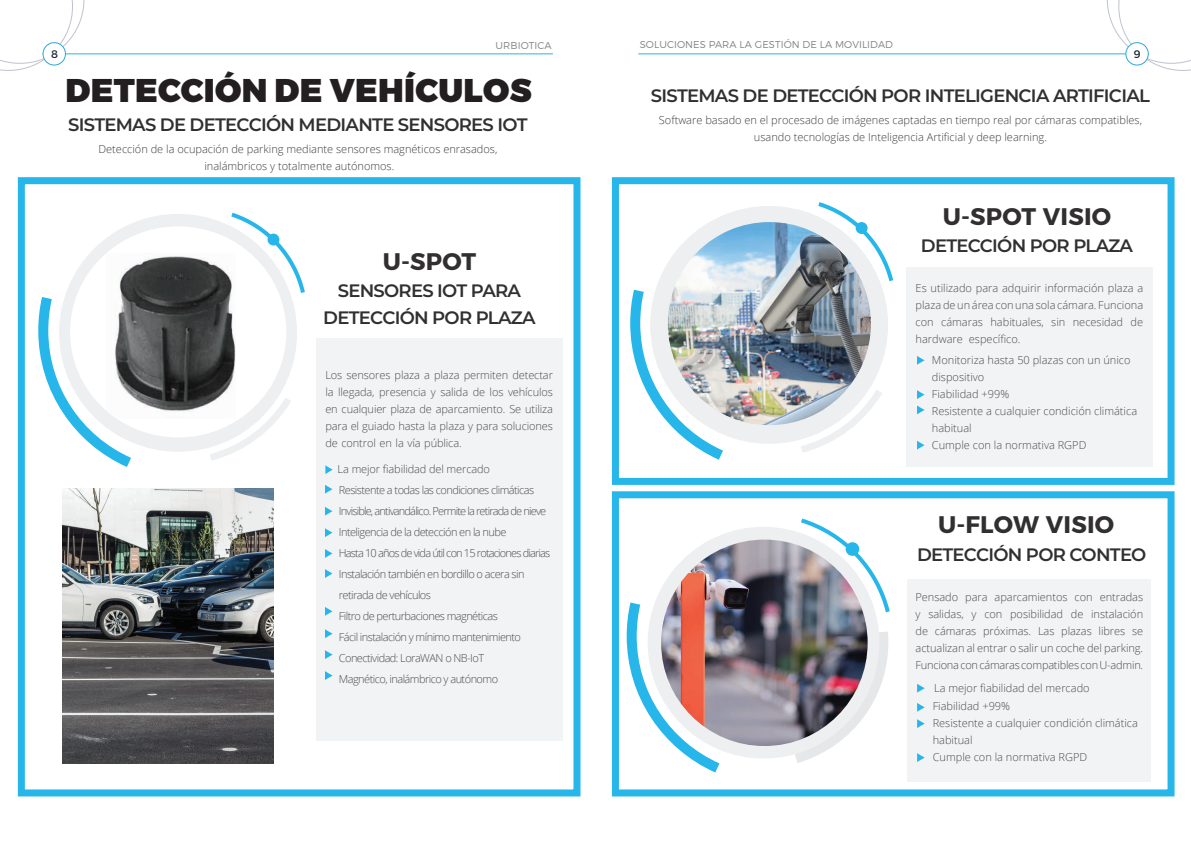
<style>
.page{position:relative;width:1191px;height:842px;background:#fff}
.page>*{position:absolute;margin:0;border:0;box-sizing:border-box;transform-origin:0 0}
.t1{font:900 32.9px "Montserrat";letter-spacing:.01em;color:#231f20}
.t2{font:700 24px "Montserrat";letter-spacing:.01em;color:#312f30}
.t3{font:600 18px/27px "Montserrat";letter-spacing:-.04em;color:#312f30;text-align:center}
.t4{font:300 11px/17px "Open Sans";letter-spacing:-.02em;color:#4b4c4d;text-align:justify}
.t5{font:300 11px/21px "Open Sans";letter-spacing:-.05em;color:#4b4c4d}
.t6{font:300 11px/17px "Open Sans";color:#4b4c4d}
.t7{font:300 11px/17px "Open Sans";color:#3e3e3f;text-align:center}
.t8{font:11px "Montserrat";color:#17242e}
.t9{font:300 9.9px "Montserrat";letter-spacing:.01em;color:#808285}
</style>
<div class="page">
<div style="left:18px;top:177px;width:562px;height:619px;border:7px solid #26b6ea"></div>
<div style="left:612px;top:491px;width:562px;height:305px;border:7px solid #26b6ea"></div>
<div style="left:612px;top:177px;width:562px;height:308px;border:7px solid #26b6ea"></div>
<svg style="left:630px;top:289px;width:93px;height:171px"></svg>
<div style="left:650px;top:206px;width:238px;height:238px;background:#edeff0;border-radius:50%"></div>
<svg style="left:793px;top:382px;width:89px;height:70px"></svg>
<svg style="left:814px;top:202px;width:80px;height:80px"></svg>
<div style="left:857px;top:224px;width:9px;height:8px;background:#26b6ea;border-radius:50%"></div>
<div style="left:855px;top:222px;width:12px;height:12px;border:3px solid #26b6ea;border-radius:50%"></div>
<img style="left:668px;top:222px;width:203px;height:203px;border-radius:102px">
<svg style="left:38px;top:297px;width:93px;height:170px"></svg>
<div style="left:59px;top:214px;width:238px;height:238px;background:#edeff0;border-radius:50%"></div>
<svg style="left:202px;top:392px;width:89px;height:68px"></svg>
<svg style="left:231px;top:212px;width:74px;height:81px"></svg>
<div style="left:269px;top:235px;width:9px;height:9px;background:#26b6ea;border-radius:50%"></div>
<div style="left:267px;top:234px;width:12px;height:12px;border:3px solid #26b6ea;border-radius:50%"></div>
<div style="left:70px;top:226px;width:216px;height:211px;background:#fff;border-radius:50%"></div>
<img style="left:107px;top:256px;width:129px;height:163px">
<div style="left:647px;top:527px;width:232px;height:231px;background:#edeff0;border-radius:50%"></div>
<svg style="left:783px;top:518px;width:107px;height:245px"></svg>
<div style="left:847px;top:544px;width:10px;height:10px;background:#26b6ea;border-radius:50%"></div>
<div style="left:845px;top:542px;width:14px;height:14px;border:3px solid #26b6ea;border-radius:50%"></div>
<img style="left:661px;top:540px;width:206px;height:206px;border-radius:103px">
<svg style="left:626px;top:592px;width:104px;height:181px"></svg>
<svg style="left:1100px;top:0;width:91px;height:71px"></svg>
<hr style="left:638px;top:53px;width:510px;height:1px;background:#26b6ea">
<div style="left:1125px;top:43px;width:23px;height:22px;background:#fff;border-radius:50%"></div>
<div style="left:1125px;top:42px;width:23px;height:24px;border:1px solid #2ca9d4;border-radius:50%"></div>
<svg style="left:0;top:0;width:91px;height:71px"></svg>
<hr style="left:43px;top:53px;width:510px;height:1px;background:#26b6ea">
<div style="left:43px;top:43px;width:22px;height:22px;background:#fff;border-radius:50%"></div>
<div style="left:43px;top:42px;width:23px;height:24px;border:1px solid #2ca9d4;border-radius:50%"></div>
<div style="left:316px;top:338px;width:247px;height:403px;background:#f2f3f4"></div>
<div style="left:907px;top:579px;width:244px;height:203px;background:#f2f3f4"></div>
<div style="left:906px;top:267px;width:246px;height:200px;background:#f2f3f4"></div>
<svg style="left:917px;top:356px;width:7px;height:9px"></svg>
<svg style="left:917px;top:390px;width:7px;height:9px"></svg>
<svg style="left:917px;top:405px;width:7px;height:9px"></svg>
<svg style="left:917px;top:441px;width:7px;height:9px"></svg>
<svg style="left:325px;top:465px;width:8px;height:9px"></svg>
<img style="left:62px;top:488px;width:211px;height:275px">
<svg style="left:325px;top:629px;width:8px;height:9px"></svg>
<svg style="left:325px;top:650px;width:8px;height:9px"></svg>
<svg style="left:325px;top:671px;width:8px;height:9px"></svg>
<svg style="left:917px;top:684px;width:7px;height:9px"></svg>
<svg style="left:917px;top:703px;width:7px;height:9px"></svg>
<svg style="left:917px;top:719px;width:7px;height:9px"></svg>
<svg style="left:917px;top:753px;width:7px;height:9px"></svg>
<svg style="left:325px;top:485px;width:7px;height:9px"></svg>
<svg style="left:325px;top:507px;width:7px;height:9px"></svg>
<svg style="left:325px;top:528px;width:7px;height:9px"></svg>
<svg style="left:325px;top:549px;width:7px;height:9px"></svg>
<svg style="left:325px;top:569px;width:7px;height:9px"></svg>
<svg style="left:325px;top:607px;width:7px;height:9px"></svg>
<p class="t8" style="left:51px;top:47px;width:8px">8</p>
<p class="t9" style="left:495px;top:39px;width:58px">URBIOTICA</p>
<h1 class="t1" style="left:65px;top:70px;width:467px">DETECCIÓN DE VEHÍCULOS</h1>
<h3 class="t3" style="left:68px;top:111px;width:461px">SISTEMAS DE DETECCIÓN MEDIANTE SENSORES IOT</h3>
<p class="t7" style="left:98px;top:141px;width:400px">Detección de la ocupación de parking mediante sensores magnéticos enrasados, inalámbricos y totalmente autónomos.</p>
<h2 class="t2" style="left:383px;top:247px;width:95px">U-SPOT</h2>
<h3 class="t3" style="left:323px;top:276px;width:214px">SENSORES IOT PARA<br>DETECCIÓN POR PLAZA</h3>
<p class="t4" style="left:325px;top:366px;width:229px">Los sensores plaza a plaza permiten detectar la llegada, presencia y salida de los vehículos en cualquier plaza de aparcamiento. Se utiliza para el guiado hasta la plaza y para soluciones de control en la vía pública.</p>
<p class="t4" style="left:338px;top:461px;width:154px">La mejor fiabilidad del mercado</p>
<p class="t5" style="left:339px;top:479px;width:213px">Resistente a todas las condiciones climáticas Invisible, antivandálico. Permite la retirada de nieve Inteligencia de la detección en la nube<br>Hasta 10 años de vida útil con 15 rotaciones diarias Instalación también en bordillo o acera sin retirada de vehículos<br>Filtro de perturbaciones magnéticas<br>Fácil instalación y mínimo mantenimiento Conectividad: LoraWAN o NB-IoT<br>Magnético, inalámbrico y autónomo</p>
<p class="t9" style="left:640px;top:39px;width:255px">SOLUCIONES PARA LA GESTIÓN DE LA MOVILIDAD</p>
<p class="t8" style="left:1133px;top:47px;width:8px">9</p>
<h3 class="t3" style="left:651px;top:81px;width:500px">SISTEMAS DE DETECCIÓN POR INTELIGENCIA ARTIFICIAL</h3>
<p class="t7" style="left:659px;top:111px;width:484px">Software basado en el procesado de imágenes captadas en tiempo real por cámaras compatibles, usando tecnologías de Inteligencia Artificial y deep learning.</p>
<h2 class="t2" style="left:942px;top:202px;width:170px">U-SPOT VISIO</h2>
<h3 class="t3" style="left:921px;top:232px;width:214px">DETECCIÓN POR PLAZA</h3>
<p class="t4" style="left:915px;top:279px;width:229px">Es utilizado para adquirir información plaza a plaza de un área con una sola cámara. Funciona con cámaras habituales, sin necesidad de hardware específico.</p>
<p class="t6" style="left:932px;top:351px;width:207px">Monitoriza hasta 50 plazas con un único dispositivo<br>Fiabilidad +99%<br>Resistente a cualquier condición climática habitual<br>Cumple con la normativa RGPD</p>
<h2 class="t2" style="left:938px;top:510px;width:178px">U-FLOW VISIO</h2>
<h3 class="t3" style="left:917px;top:540px;width:231px">DETECCIÓN POR CONTEO</h3>
<p class="t4" style="left:915px;top:588px;width:229px">Pensado para aparcamientos con entradas y salidas, y con posibilidad de instalación de cámaras próximas. Las plazas libres se actualizan al entrar o salir un coche del parking.<br>Funciona con cámaras compatibles con U-admin.</p>
<p class="t6" style="left:932px;top:678px;width:158px;line-height:18px">La mejor fiabilidad del mercado<br>Fiabilidad +99%</p>
<p class="t6" style="left:932px;top:714px;width:207px">Resistente a cualquier condición climática habitual<br>Cumple con la normativa RGPD</p>
</div>
